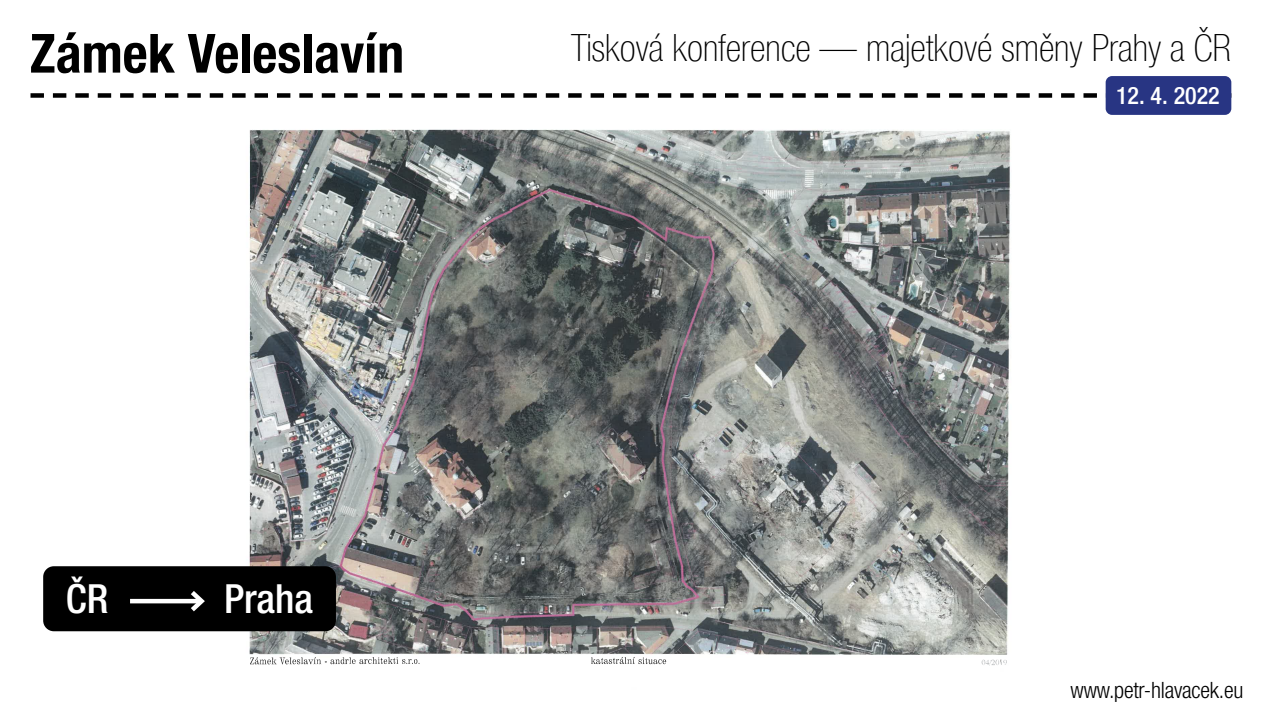
<style>
.page{position:relative;width:1263px;height:711px;background:#fff}
.page>*{position:absolute;margin:0;border:0;box-sizing:border-box;transform-origin:0 0}
.t1{font:700 condensed 54px "Helvetica Neue LT Com";color:#000}
.t2{font:500 condensed 40.2px "Helvetica Neue LT Com";color:#fff}
.t3{font:100 condensed 37.5px "Helvetica Neue LT Com";color:#000}
.t4{font:500 condensed 24px "Helvetica Neue LT Com";color:#fff}
.t5{font:300 condensed 22.5px "Helvetica Neue LT Com";letter-spacing:-.01em;color:#000}
</style>
<div class="page">
<svg style="left:31px;top:93px;width:1075px;height:5px"></svg>
<div style="left:1106px;top:76px;width:125px;height:39px;background:#283583;border-radius:6px"></div>
<img style="left:215px;top:129px;width:796px;height:536px">
<img style="left:371px;top:569px;width:15px;height:15px">
<img style="left:514px;top:641px;width:14px;height:13px">
<img style="left:250px;top:655px;width:416px;height:9px">
<svg style="left:709px;top:649px;width:7px;height:5px"></svg>
<img style="left:981px;top:658px;width:26px;height:8px">
<img style="left:929px;top:588px;width:26px;height:31px">
<svg style="left:1000px;top:658px;width:2px;height:6px"></svg>
<svg style="left:744px;top:651px;width:5px;height:3px"></svg>
<svg style="left:556px;top:651px;width:12px;height:3px"></svg>
<svg style="left:250px;top:231px;width:2px;height:7px"></svg>
<svg style="left:250px;top:491px;width:3px;height:11px"></svg>
<div style="left:43px;top:566px;width:293px;height:64px;background:#000;border-radius:11px"></div>
<div style="left:130px;top:598px;width:72px;height:5px;background:#fff"></div>
<svg style="left:186px;top:591px;width:19px;height:21px"></svg>
<p class="t1" style="left:30px;top:21px;width:376px">Zámek Veleslavín</p>
<p class="t3" style="left:571px;top:26px;width:662px">Tisková konference — majetkové směny Prahy a ČR</p>
<p class="t4" style="left:1116px;top:81px;width:105px">12. 4. 2022</p>
<p class="t2" style="left:66px;top:574px;width:44px">ČR</p>
<p class="t2" style="left:224px;top:574px;width:91px">Praha</p>
<p class="t5" style="left:1070px;top:676px;width:174px">www.petr-hlavacek.eu</p>
</div>
